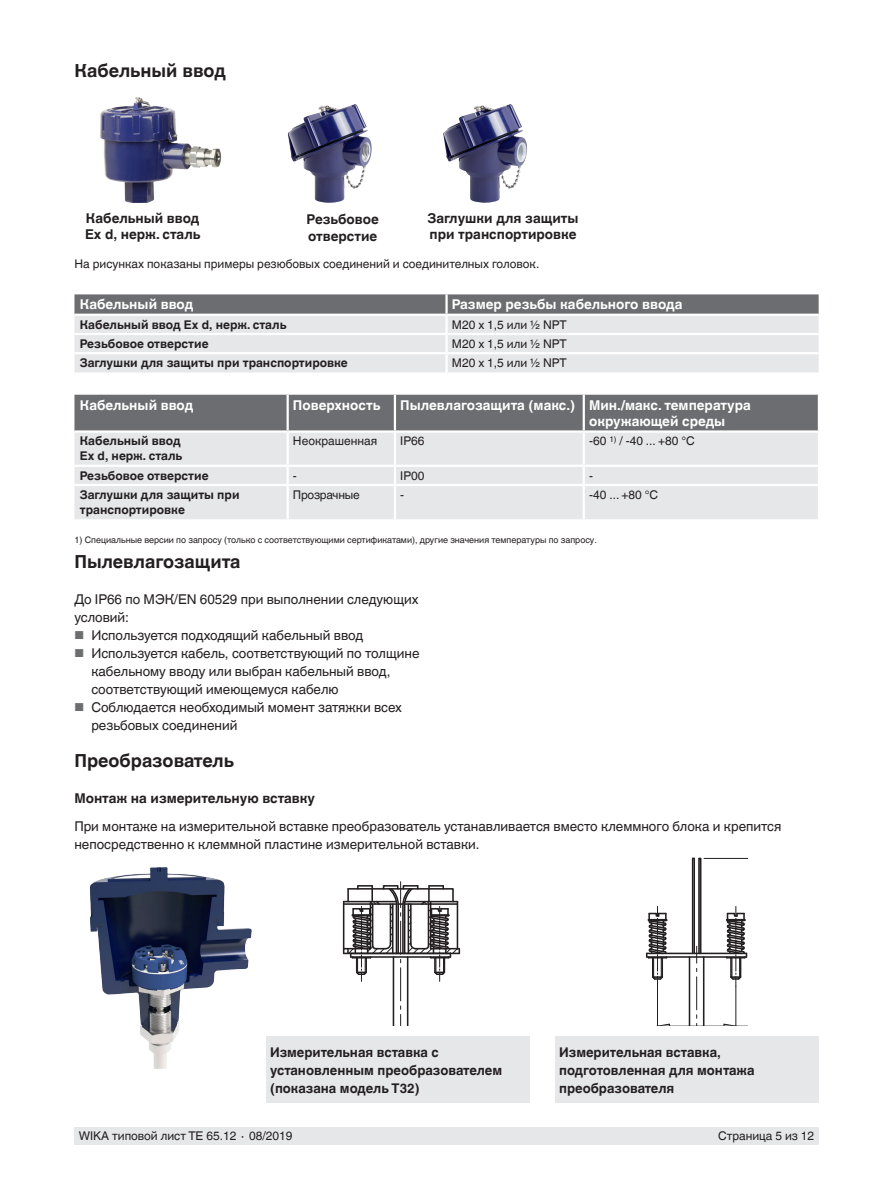
<style>
.page{position:relative;width:893px;height:1188px;background:#fff}
.page>*{position:absolute;margin:0;border:0;box-sizing:border-box;transform-origin:0 0}
.t1{font:700 18px "Helvetica World";color:#231f20}
.t2{font:13.5px/18px "Helvetica World";color:#231f20}
.t3{font:700 13.5px/16.5px "Helvetica World";color:#fff}
.t4{font:700 13.5px/16.5px "Helvetica World";color:#231f20}
.t5{font:700 13.35px/18px "Helvetica World";color:#231f20}
.t6{font:12px "Helvetica World";color:#231f20}
.t7{font:700 12px/15px "Helvetica World";color:#231f20}
.t8{font:12px "Helvetica World";letter-spacing:-.02em;color:#231f20}
.t9{font:9px "Helvetica World";color:#231f20}
.s1{font-size:11.55px;color:#6c6d70}
</style>
<div class="page">
<div style="left:74px;top:1128px;width:745px;height:17px;background:#e6e7e9"></div>
<svg style="left:74px;top:294px;width:745px;height:20px;background:#727275"></svg>
<div style="left:74px;top:316px;width:745px;height:56px;background:#e6e7e9"></div>
<hr style="left:445px;top:294px;width:3px;height:20px;background:#fff">
<hr style="left:445px;top:316px;width:3px;height:17px;background:#fff">
<hr style="left:74px;top:333px;width:373px;height:2px;background:#fff">
<hr style="left:447px;top:333px;width:372px;height:2px;background:#fff">
<hr style="left:445px;top:335px;width:3px;height:17px;background:#fff">
<hr style="left:74px;top:352px;width:373px;height:2px;background:#fff">
<hr style="left:447px;top:352px;width:372px;height:2px;background:#fff">
<hr style="left:445px;top:354px;width:3px;height:18px;background:#fff">
<div style="left:74px;top:395px;width:744px;height:35px;background:#6c6d70"></div>
<div style="left:74px;top:433px;width:744px;height:86px;background:#e6e7e9"></div>
<hr style="left:287px;top:433px;width:2px;height:32px;background:#fff">
<hr style="left:394px;top:433px;width:2px;height:32px;background:#fff">
<hr style="left:583px;top:433px;width:2px;height:32px;background:#fff">
<hr style="left:74px;top:465px;width:214px;height:2px;background:#fff">
<hr style="left:288px;top:465px;width:107px;height:2px;background:#fff">
<svg style="left:287px;top:467px;width:2px;height:17px"></svg>
<hr style="left:395px;top:465px;width:189px;height:2px;background:#fff">
<svg style="left:394px;top:467px;width:2px;height:17px"></svg>
<hr style="left:584px;top:465px;width:236px;height:2px;background:#fff">
<svg style="left:583px;top:467px;width:2px;height:17px"></svg>
<hr style="left:74px;top:484px;width:214px;height:2px;background:#fff">
<hr style="left:288px;top:484px;width:107px;height:2px;background:#fff">
<hr style="left:287px;top:486px;width:2px;height:33px;background:#fff">
<hr style="left:395px;top:484px;width:189px;height:2px;background:#fff">
<hr style="left:394px;top:486px;width:2px;height:33px;background:#fff">
<hr style="left:584px;top:484px;width:236px;height:2px;background:#fff">
<hr style="left:583px;top:486px;width:2px;height:33px;background:#fff">
<hr style="left:394px;top:395px;width:2px;height:35px;background:#fff">
<hr style="left:583px;top:395px;width:2px;height:35px;background:#fff">
<hr style="left:287px;top:395px;width:2px;height:35px;background:#fff">
<img style="left:287px;top:104px;width:85px;height:99px">
<img style="left:443px;top:104px;width:84px;height:99px">
<img style="left:100px;top:97px;width:122px;height:106px">
<hr style="left:393px;top:957px;width:1px;height:68px;background:#231f20">
<hr style="left:407px;top:957px;width:1px;height:68px;background:#231f20">
<hr style="left:400px;top:968px;width:1px;height:33px;background:#231f20">
<svg style="left:400px;top:1006px;width:1px;height:19px"></svg>
<hr style="left:343px;top:902px;width:1px;height:51px;background:#231f20">
<svg style="left:344px;top:882px;width:116px;height:99px"></svg>
<hr style="left:405px;top:901px;width:52px;height:1px;background:#231f20">
<hr style="left:647px;top:956px;width:99px;height:2px;background:#231f20">
<hr style="left:647px;top:953px;width:99px;height:1px;background:#231f20">
<hr style="left:689px;top:957px;width:1px;height:68px;background:#231f20">
<hr style="left:703px;top:957px;width:1px;height:68px;background:#231f20">
<hr style="left:696px;top:977px;width:1px;height:33px;background:#231f20">
<svg style="left:691px;top:857px;width:6px;height:115px"></svg>
<div style="left:698px;top:858px;width:3px;height:96px;border:2px solid #231f20"></div>
<hr style="left:692px;top:858px;width:1px;height:95px;background:#231f20">
<svg style="left:646px;top:906px;width:21px;height:80px"></svg>
<svg style="left:725px;top:906px;width:22px;height:80px"></svg>
<hr style="left:704px;top:858px;width:44px;height:1px;background:#231f20">
<hr style="left:657px;top:986px;width:1px;height:39px;background:#231f20">
<hr style="left:735px;top:986px;width:1px;height:39px;background:#231f20">
<hr style="left:669px;top:1026px;width:55px;height:1px;background:#231f20">
<svg style="left:723px;top:1023px;width:25px;height:4px"></svg>
<img style="left:89px;top:867px;width:163px;height:202px">
<div style="left:266px;top:1037px;width:263px;height:66px;background:#e6e7e9"></div>
<div style="left:555px;top:1037px;width:264px;height:66px;background:#e6e7e9"></div>
<h1 class="t1" style="left:74px;top:60px;width:153px">Кабельный ввод</h1>
<p class="t4" style="left:85px;top:210px;width:117px">Кабельный ввод<br>Ex d, нерж. сталь</p>
<p class="t4" style="left:307px;top:211px;width:74px">Резьбовое отверстие</p>
<p class="t4" style="left:427px;top:210px;width:153px">Заглушки для защиты при транспортировке</p>
<p class="t6" style="left:74px;top:257px;width:466px">На рисунках показаны примеры резюбовых соединений и соединителных головок.</p>
<p class="t3" style="left:80px;top:297px;width:115px">Кабельный ввод</p>
<p class="t3" style="left:452px;top:297px;width:232px">Размер резьбы кабельного ввода</p>
<p class="t7" style="left:80px;top:317px;width:208px">Кабельный ввод Ex d, нерж. сталь</p>
<p class="t6" style="left:452px;top:318px;width:116px">M20 x 1,5 или ½ NPT</p>
<p class="t7" style="left:80px;top:336px;width:130px">Резьбовое отверстие</p>
<p class="t6" style="left:452px;top:337px;width:116px">M20 x 1,5 или ½ NPT</p>
<p class="t7" style="left:80px;top:356px;width:270px">Заглушки для защиты при транспортировке</p>
<p class="t6" style="left:452px;top:356px;width:116px">M20 x 1,5 или ½ NPT</p>
<p class="t3" style="left:80px;top:397px;width:115px">Кабельный ввод</p>
<p class="t3" style="left:293px;top:397px;width:89px">Поверхность</p>
<p class="t3" style="left:589px;top:397px;width:163px;text-indent:-189px">Пылевлагозащита (макс.) Мин./макс. температура окружающей среды</p>
<p class="t7" style="left:80px;top:434px;width:104px">Кабельный ввод<br>Ex d, нерж. сталь</p>
<p class="t6" style="left:293px;top:434px;width:86px">Неокрашенная</p>
<p class="t6" style="left:400px;top:434px;width:26px">IP66</p>
<p class="t6" style="left:589px;top:434px;width:107px">-60 <sup>1)</sup> / -40 ... +80 °C</p>
<p class="t7" style="left:80px;top:468px;width:130px">Резьбовое отверстие</p>
<p class="t6" style="left:293px;top:469px;width:5px">-</p>
<p class="t6" style="left:400px;top:469px;width:26px">IP00</p>
<p class="t6" style="left:589px;top:469px;width:5px">-</p>
<p class="t7" style="left:80px;top:487px;width:161px">Заглушки для защиты при транспортировке</p>
<p class="t8" style="left:293px;top:488px;width:68px">Прозрачные</p>
<p class="t6" style="left:400px;top:488px;width:5px">-</p>
<p class="t6" style="left:589px;top:488px;width:71px">-40 ... +80 °C</p>
<p class="t9" style="left:74px;top:535px;width:524px">1) Специальные версии по запросу (только с соответствующими сертификатами), другие значения температуры по запросу.</p>
<h1 class="t1" style="left:74px;top:551px;width:168px">Пылевлагозащита</h1>
<p class="t2" style="left:74px;top:590px;width:346px">До IP66 по МЭК/EN 60529 при выполнении следующих условий:</p>
<p class="t2" style="left:74px;top:626px;width:291px"><span class="s1">■</span> Используется подходящий кабельный ввод</p>
<p class="t2" style="left:91px;top:644px;width:330px;text-indent:-17px"><span class="s1">■</span> Используется кабель, соответствующий по толщине кабельному вводу или выбран кабельный ввод, соответствующий имеющемуся кабелю</p>
<p class="t2" style="left:91px;top:698px;width:312px;text-indent:-17px"><span class="s1">■</span> Соблюдается необходимый момент затяжки всех резьбовых соединений</p>
<h1 class="t1" style="left:74px;top:750px;width:161px">Преобразователь</h1>
<p class="t4" style="left:74px;top:790px;width:242px">Монтаж на измерительную вставку</p>
<p class="t2" style="left:74px;top:818px;width:709px">При монтаже на измерительной вставке преобразователь устанавливается вместо клеммного блока и крепится непосредственно к клеммной пластине измерительной вставки.</p>
<p class="t5" style="left:270px;top:1043px;width:234px">Измерительная вставка с установленным преобразователем (показана модель T32)</p>
<p class="t5" style="left:559px;top:1043px;width:197px">Измерительная вставка, подготовленная для монтажа преобразователя</p>
<p class="t6" style="left:79px;top:1129px;width:215px">WIKA типовой лист TE 65.12 ∙ 08/2019</p>
<p class="t6" style="left:718px;top:1129px;width:98px">Страница 5 из 12</p>
</div>
